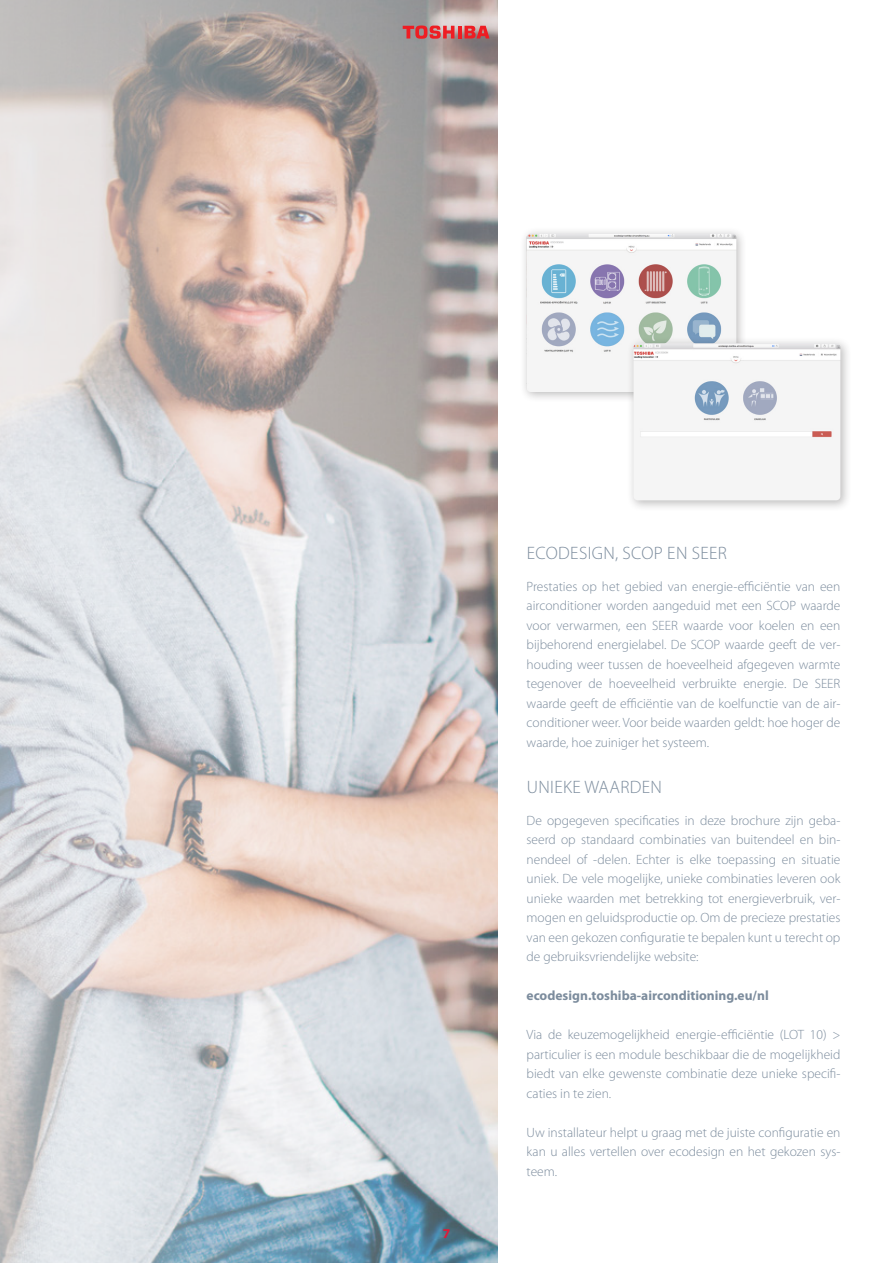
<style>
.page{position:relative;width:893px;height:1263px;background:#fff}
.page>*{position:absolute;margin:0;border:0;box-sizing:border-box;transform-origin:0 0}
.Platte_txt{font:300 18px "Myriad Pro";letter-spacing:.02em;color:#7c8c9d}
.Platte_txt-2{font:300 13.5px/19.5px "Myriad Pro";color:#7c8c9d;text-align:justify}
.Platte_txt-3{font:700 13.5px "Myriad Pro";color:#7c8c9d}
.t1{font:700 13.5px "Myriad Pro";color:#e51836}
</style>
<div class="page">
<img style="left:0;top:0;width:497px;height:1263px">
<div style="left:520px;top:227px;width:228px;height:176px;background:#231f20;opacity:.3"></div>
<img style="left:527px;top:233px;width:209px;height:159px">
<div style="left:627px;top:336px;width:225px;height:176px;background:#231f20;opacity:.3"></div>
<img style="left:633px;top:343px;width:207px;height:157px">
<svg style="left:403px;top:26px;width:87px;height:13px"></svg>
<p class="t1" style="left:443px;top:1225px;width:9px">7</p>
<p class="Platte_txt" style="left:527px;top:543px;width:202px">ECODESIGN, SCOP EN SEER</p>
<p class="Platte_txt-2" style="left:527px;top:577px;width:315px">Prestaties op het gebied van energie-efficiëntie van een airconditioner worden aangeduid met een SCOP waarde voor verwarmen, een SEER waarde voor koelen en een bijbehorend energielabel. De SCOP waarde geeft de ver&shy;houding weer tussen de hoeveelheid afgegeven warmte tegenover de hoeveelheid verbruikte energie. De SEER waarde geeft de efficiëntie van de koelfunctie van de air&shy;conditioner weer. Voor beide waarden geldt: hoe hoger de waarde, hoe zuiniger het systeem.</p>
<p class="Platte_txt" style="left:527px;top:777px;width:137px">UNIEKE WAARDEN</p>
<p class="Platte_txt-2" style="left:527px;top:811px;width:315px">De opgegeven specificaties in deze brochure zijn geba&shy;seerd op standaard combinaties van buitendeel en bin&shy;nendeel of -delen. Echter is elke toepassing en situatie uniek. De vele mogelijke, unieke combinaties leveren ook unieke waarden met betrekking tot energieverbruik, ver&shy;mogen en geluidsproductie op. Om de precieze prestaties van een gekozen configuratie te bepalen kunt u terecht op de gebruiksvriendelijke website:</p>
<p class="Platte_txt-3" style="left:527px;top:987px;width:244px">ecodesign.toshiba-airconditioning.eu/nl</p>
<p class="Platte_txt-2" style="left:527px;top:1025px;width:315px">Via de keuzemogelijkheid energie-efficiëntie (LOT 10) &gt; particulier is een module beschikbaar die de mogelijkheid biedt van elke gewenste combinatie deze unieke specifi&shy;caties in te zien.</p>
<p class="Platte_txt-2" style="left:527px;top:1123px;width:315px">Uw installateur helpt u graag met de juiste configuratie en kan u alles vertellen over ecodesign en het gekozen sys&shy;teem.</p>
</div>
